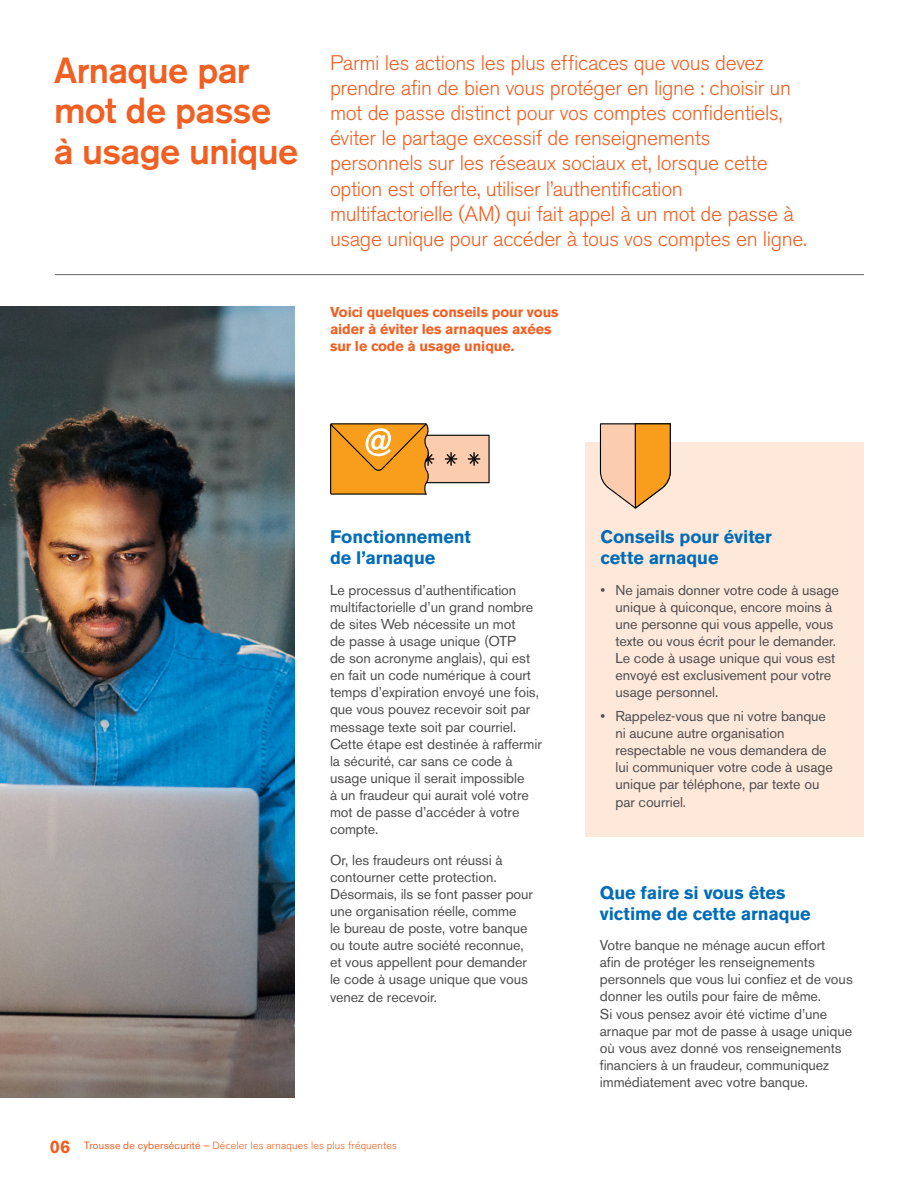
<style>
.page{position:relative;width:918px;height:1188px;background:#fff}
.page>*{position:absolute;margin:0;border:0;box-sizing:border-box;transform-origin:0 0}
.t1{font:500 36px/40.5px "Akzidenz Grotesk BE";letter-spacing:-.015em;color:#f15f22}
.t2{font:300 21px/25.2px "Akzidenz Grotesk BE";letter-spacing:-.015em;color:#f15f22}
.t3{font:700 18px/21px "Akzidenz Grotesk BE";letter-spacing:-.005em;color:#006cb7}
.t4{font:700 18px "Akzidenz Grotesk BE";color:#f15f22}
.t5{font:14.25px/17.1px "Akzidenz Grotesk BE";letter-spacing:-.005em;color:#4d4d4f}
.t6{font:700 14.25px/17.1px "Akzidenz Grotesk BE";letter-spacing:-.005em;color:#f15f22}
.t7{font:300 10.5px "Akzidenz Grotesk BE";letter-spacing:.02em;color:#f15f22}
.s1{font-weight:400}
</style>
<div class="page">
<div style="left:585px;top:442px;width:279px;height:395px;background:#fee8da"></div>
<hr style="left:55px;top:274px;width:809px;height:1px;background:#636466">
<img style="left:0;top:306px;width:295px;height:791px">
<svg style="left:599px;top:423px;width:72px;height:86px"></svg>
<div style="left:394px;top:435px;width:95px;height:48px;background:#fcccaf"></div>
<div style="left:393px;top:435px;width:97px;height:48px;border:1px solid #000"></div>
<svg style="left:468px;top:452px;width:12px;height:14px"></svg>
<svg style="left:445px;top:452px;width:12px;height:14px"></svg>
<svg style="left:330px;top:423px;width:104px;height:72px;background:#e69930"></svg>
<h1 class="t1" style="left:54px;top:49px;width:246px">Arnaque par mot de passe à usage unique</h1>
<p class="t2" style="left:330px;top:50px;width:478px">Parmi les actions les plus efficaces que vous devez prendre afin de bien vous protéger en ligne : choisir un mot de passe distinct pour vos comptes confidentiels, éviter le partage excessif de renseignements personnels sur les réseaux sociaux et, lorsque cette option est offerte, utiliser l’authentification multifactorielle (AM) qui fait appel à un mot de passe à usage unique pour accéder à tous vos comptes en ligne.</p>
<p class="t6" style="left:330px;top:303px;width:230px">Voici quelques conseils pour vous aider à éviter les arnaques axées sur le code à usage unique.</p>
<p class="t3" style="left:330px;top:527px;width:142px">Fonctionnement de l’arnaque</p>
<p class="t5" style="left:330px;top:581px;width:213px">Le processus d’authentification multifactorielle d’un grand nombre de sites Web nécessite un mot<br>de passe à usage unique (OTP<br>de son acronyme anglais), qui est en fait un code numérique à court temps d’expiration envoyé une fois, que vous pouvez recevoir soit par message texte soit par courriel.<br>Cette étape est destinée à raffermir la sécurité, car sans ce code à usage unique il serait impossible<br>à un fraudeur qui aurait volé votre mot de passe d’accéder à votre compte.</p>
<p class="t5" style="left:330px;top:851px;width:205px">Or, les fraudeurs ont réussi à contourner cette protection.<br>Désormais, ils se font passer pour une organisation réelle, comme<br>le bureau de poste, votre banque ou toute autre société reconnue, et vous appellent pour demander le code à usage unique que vous venez de recevoir.</p>
<p class="t4" style="left:50px;top:1136px;width:22px">06</p>
<p class="t7" style="left:84px;top:1139px;width:314px"><span class="s1">Trousse de cybersécurité –</span> Déceler les arnaques les plus fréquentes</p>
<p class="t3" style="left:600px;top:527px;width:173px">Conseils pour éviter cette arnaque</p>
<p class="t5" style="left:615px;top:581px;width:225px;text-indent:-15px">• Ne jamais donner votre code à usage unique à quiconque, encore moins à une personne qui vous appelle, vous texte ou vous écrit pour le demander.<br>Le code à usage unique qui vous est envoyé est exclusivement pour votre usage personnel.</p>
<p class="t5" style="left:615px;top:708px;width:219px;text-indent:-15px">• Rappelez-vous que ni votre banque ni aucune autre organisation respectable ne vous demandera de lui communiquer votre code à usage unique par téléphone, par texte ou par courriel.</p>
<p class="t3" style="left:600px;top:882px;width:212px">Que faire si vous êtes victime de cette arnaque</p>
<p class="t5" style="left:600px;top:937px;width:254px">Votre banque ne ménage aucun effort<br>afin de protéger les renseignements personnels que vous lui confiez et de vous donner les outils pour faire de même.<br>Si vous pensez avoir été victime d’une arnaque par mot de passe à usage unique où vous avez donné vos renseignements financiers à un fraudeur, communiquez immédiatement avec votre banque.</p>
</div>
